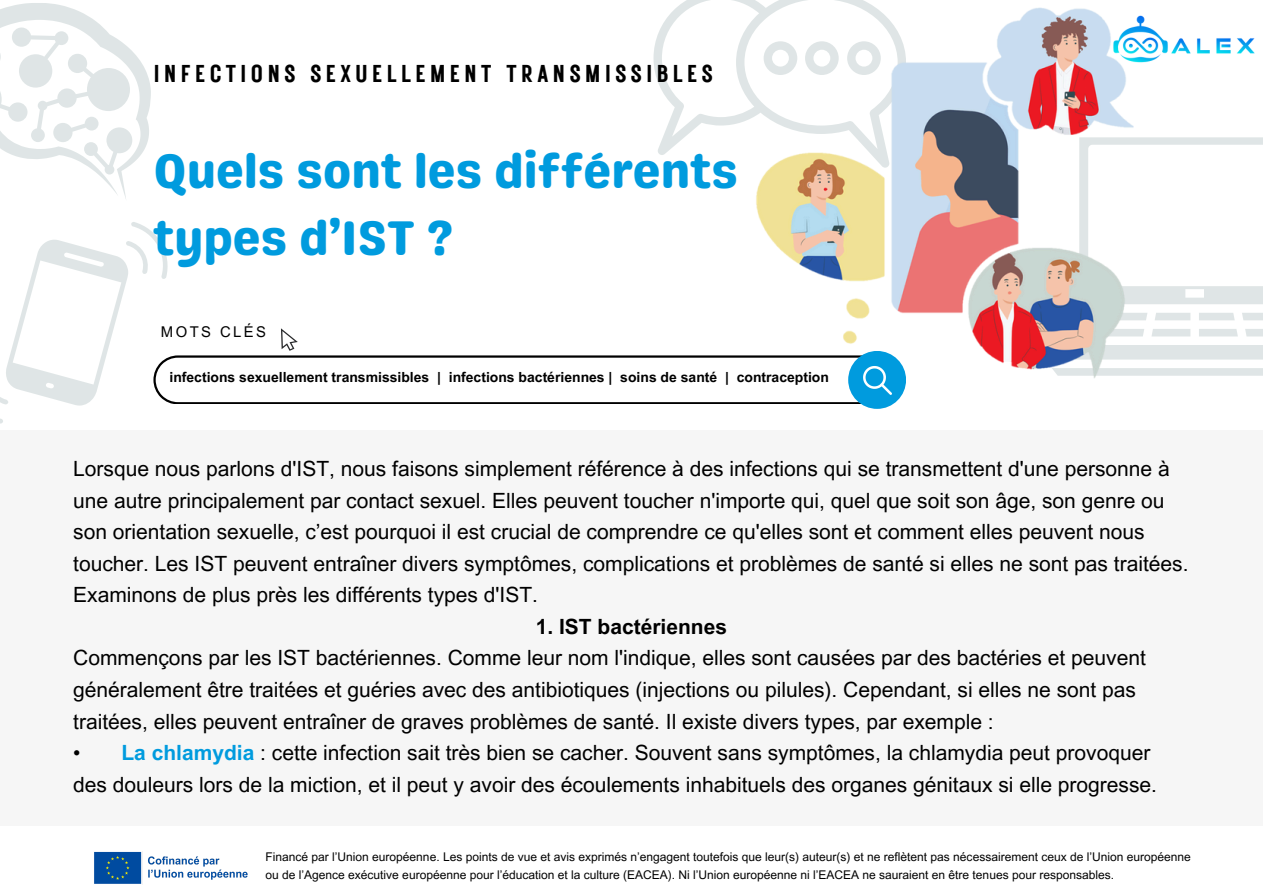
<style>
.page{position:relative;width:1263px;height:894px;background:#fff}
.page>*{position:absolute;margin:0;border:0;box-sizing:border-box;transform-origin:0 0}
.t1{font:48.45px/67.5px "Genty Sans";color:#009bde}
.t2{font:24.45px "Rustic Printed";letter-spacing:.16em;color:#000}
.t3{font:21px/31.5px "Arial MT Pro";color:#000}
.t4{font:14.85px "Arial MT Pro";letter-spacing:.16em;color:#000}
.t5{font:700 13.95px "Arial MT Pro";color:#000}
.t6{font:12px/18px "Arial MT Pro";color:#000}
.s1{font-weight:700}
.s2{font-weight:700;color:#009bde}
</style>
<div class="page">
<svg style="left:1164px;top:368px;width:99px;height:7px"></svg>
<svg style="left:1164px;top:313px;width:99px;height:46px"></svg>
<svg style="left:1164px;top:138px;width:99px;height:166px"></svg>
<svg style="left:0;top:3px;width:151px;height:196px"></svg>
<div style="left:0;top:430px;width:1263px;height:395px;background:#f6f6f6"></div>
<svg style="left:653px;top:0;width:213px;height:155px"></svg>
<img style="left:1164px;top:38px;width:99px;height:100px">
<div style="left:848px;top:351px;width:58px;height:58px;background:#009bde;border-radius:50%"></div>
<svg style="left:0;top:222px;width:892px;height:201px"></svg>
<img style="left:739px;top:2px;width:425px;height:381px">
<img style="left:94px;top:851px;width:154px;height:33px">
<p class="t2" style="left:153px;top:57px;width:561px">INFECTIONS SEXUELLEMENT TRANSMISSIBLES</p>
<p class="t1" style="left:153px;top:137px;width:586px">Quels sont les différents types d’IST ?</p>
<h2 class="t4" style="left:161px;top:326px;width:107px">MOTS CLÉS</h2>
<p class="t5" style="left:169px;top:371px;width:661px">infections sexuellement transmissibles | infections bactériennes | soins de santé | contraception</p>
<p class="t3" style="left:73px;top:455px;width:1117px">Lorsque nous parlons d'IST, nous faisons simplement référence à des infections qui se transmettent d'une personne à une autre principalement par contact sexuel. Elles peuvent toucher n'importe qui, quel que soit son âge, son genre ou son orientation sexuelle, c’est pourquoi il est crucial de comprendre ce qu'elles sont et comment elles peuvent nous toucher. Les IST peuvent entraîner divers symptômes, complications et problèmes de santé si elles ne sont pas traitées.<br>Examinons de plus près les différents types d'IST.</p>
<p class="t3" style="left:73px;top:613px;width:1074px;text-indent:463px"><span class="s1">1. IST bactériennes<br></span>Commençons par les IST bactériennes. Comme leur nom l'indique, elles sont causées par des bactéries et peuvent généralement être traitées et guéries avec des antibiotiques (injections ou pilules). Cependant, si elles ne sont pas traitées, elles peuvent entraîner de graves problèmes de santé. Il existe divers types, par exemple :</p>
<p class="t3" style="left:73px;top:739px;width:1085px">• <span class="s2">La chlamydia</span> : cette infection sait très bien se cacher. Souvent sans symptômes, la chlamydia peut provoquer des douleurs lors de la miction, et il peut y avoir des écoulements inhabituels des organes génitaux si elle progresse.</p>
<p class="t6" style="left:266px;top:848px;width:927px">Financé par l’Union européenne. Les points de vue et avis exprimés n’engagent toutefois que leur(s) auteur(s) et ne reflètent pas nécessairement ceux de l’Union européenne ou de l’Agence exécutive européenne pour l’éducation et la culture (EACEA). Ni l’Union européenne ni l’EACEA ne sauraient en être tenues pour responsables.</p>
</div>
